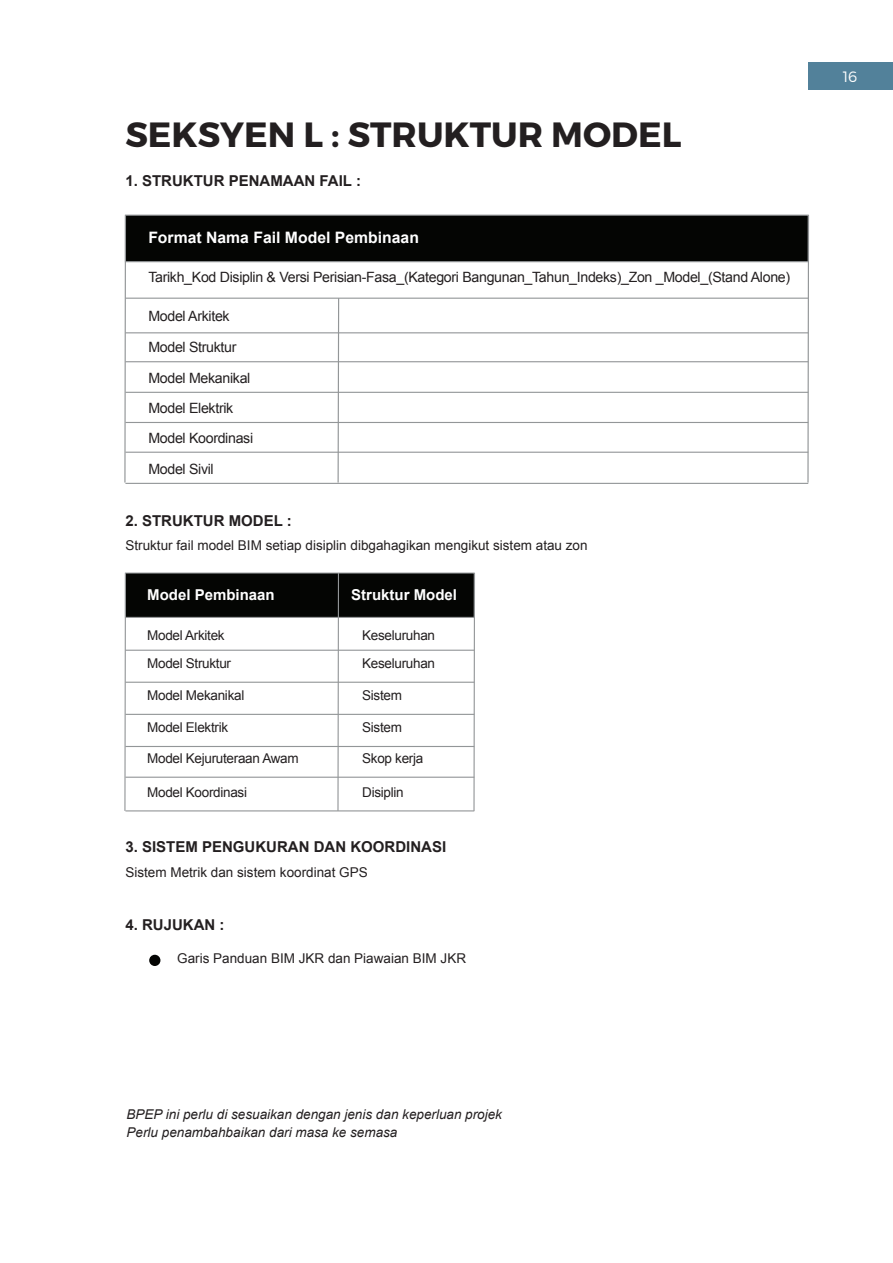
<style>
.page{position:relative;width:893px;height:1263px;background:#fff}
.page>*{position:absolute;margin:0;border:0;box-sizing:border-box;transform-origin:0 0}
.t1{font:700 35.1px "Montserrat";color:#231f20}
.t2{font:700 15.75px "Arial";color:#fff}
.t3{font:700 15px "Arial";color:#231f20}
.t4{font:700 15px "Arial";color:#fff}
.t5{font:300 15px "Montserrat";color:#fff}
.t6{font:14.25px/30px "Arial";letter-spacing:-.02em;color:#231f20}
.t7{font:13.5px "Arial";letter-spacing:-.02em;color:#231f20}
.t8{font:13.5px "Arial";color:#231f20}
.t9{font:italic 13.5px/18.1px "Arial";color:#231f20}
</style>
<div class="page">
<div style="left:125px;top:215px;width:684px;height:47px;background:#040503;border:1px solid #939698"></div>
<svg style="left:124px;top:214px;width:3px;height:269px"></svg>
<svg style="left:807px;top:214px;width:3px;height:270px"></svg>
<svg style="left:337px;top:297px;width:3px;height:186px"></svg>
<div style="left:125px;top:573px;width:350px;height:45px;background:#040503;border:1px solid #939698"></div>
<svg style="left:124px;top:572px;width:3px;height:240px"></svg>
<svg style="left:337px;top:572px;width:3px;height:240px"></svg>
<svg style="left:473px;top:572px;width:2px;height:240px"></svg>
<hr style="left:125px;top:298px;width:683px;height:1px;background:#939698">
<hr style="left:125px;top:332px;width:683px;height:1px;background:#939698">
<hr style="left:125px;top:650px;width:349px;height:1px;background:#939698">
<hr style="left:125px;top:682px;width:349px;height:1px;background:#939698">
<hr style="left:125px;top:714px;width:349px;height:1px;background:#939698">
<hr style="left:125px;top:746px;width:349px;height:1px;background:#939698">
<hr style="left:125px;top:777px;width:349px;height:1px;background:#939698">
<hr style="left:125px;top:810px;width:349px;height:1px;background:#939698">
<hr style="left:125px;top:361px;width:683px;height:1px;background:#939698">
<hr style="left:125px;top:392px;width:683px;height:1px;background:#939698">
<hr style="left:125px;top:422px;width:683px;height:1px;background:#939698">
<hr style="left:125px;top:452px;width:683px;height:1px;background:#939698">
<hr style="left:125px;top:483px;width:683px;height:1px;background:#939698">
<div style="left:808px;top:63px;width:85px;height:27px;background:#52819a"></div>
<div style="left:149px;top:955px;width:11px;height:11px;background:#040503;border-radius:50%"></div>
<h1 class="t1" style="left:125px;top:113px;width:557px">SEKSYEN L : STRUKTUR MODEL</h1>
<p class="t3" style="left:125px;top:170px;width:237px">1. STRUKTUR PENAMAAN FAIL :</p>
<p class="t2" style="left:148px;top:227px;width:272px">Format Nama Fail Model Pembinaan</p>
<p class="t6" style="left:148px;top:262px;width:643px">Tarikh_Kod Disiplin &amp; Versi Perisian-Fasa_(Kategori Bangunan_Tahun_Indeks)_Zon _Model_(Stand Alone)</p>
<p class="t6" style="left:148px;top:301px;width:83px">Model Arkitek</p>
<p class="t6" style="left:148px;top:332px;width:90px">Model Struktur</p>
<p class="t6" style="left:148px;top:363px;width:106px">Model Mekanikal<br>Model Elektrik<br>Model Koordinasi</p>
<p class="t6" style="left:148px;top:454px;width:67px">Model Sivil</p>
<p class="t3" style="left:125px;top:510px;width:168px">2. STRUKTUR MODEL :</p>
<p class="t8" style="left:125px;top:536px;width:464px">Struktur fail model BIM setiap disiplin dibgahagikan mengikut sistem atau zon</p>
<p class="t4" style="left:147px;top:584px;width:129px">Model Pembinaan</p>
<p class="t4" style="left:351px;top:584px;width:107px">Struktur Model</p>
<p class="t7" style="left:147px;top:626px;width:79px">Model Arkitek</p>
<p class="t7" style="left:362px;top:626px;width:74px">Keseluruhan</p>
<p class="t7" style="left:147px;top:654px;width:85px">Model Struktur</p>
<p class="t7" style="left:362px;top:654px;width:74px">Keseluruhan</p>
<p class="t7" style="left:147px;top:686px;width:99px">Model Mekanikal</p>
<p class="t7" style="left:362px;top:686px;width:41px">Sistem</p>
<p class="t7" style="left:147px;top:718px;width:82px">Model Elektrik</p>
<p class="t7" style="left:362px;top:718px;width:41px">Sistem</p>
<p class="t7" style="left:147px;top:749px;width:153px">Model Kejuruteraan Awam</p>
<p class="t7" style="left:362px;top:749px;width:63px">Skop kerja</p>
<p class="t7" style="left:147px;top:783px;width:101px">Model Koordinasi</p>
<p class="t7" style="left:362px;top:783px;width:43px">Disiplin</p>
<p class="t3" style="left:125px;top:837px;width:322px">3. SISTEM PENGUKURAN DAN KOORDINASI</p>
<p class="t8" style="left:125px;top:862px;width:244px">Sistem Metrik dan sistem koordinat GPS</p>
<p class="t3" style="left:125px;top:914px;width:101px">4. RUJUKAN :</p>
<p class="t8" style="left:177px;top:949px;width:290px">Garis Panduan BIM JKR dan Piawaian BIM JKR</p>
<p class="t5" style="left:843px;top:68px;width:16px">16</p>
<p class="t9" style="left:127px;top:1105px;width:377px">BPEP ini perlu di sesuaikan dengan jenis dan keperluan projek<br>Perlu penambahbaikan dari masa ke semasa</p>
</div>
